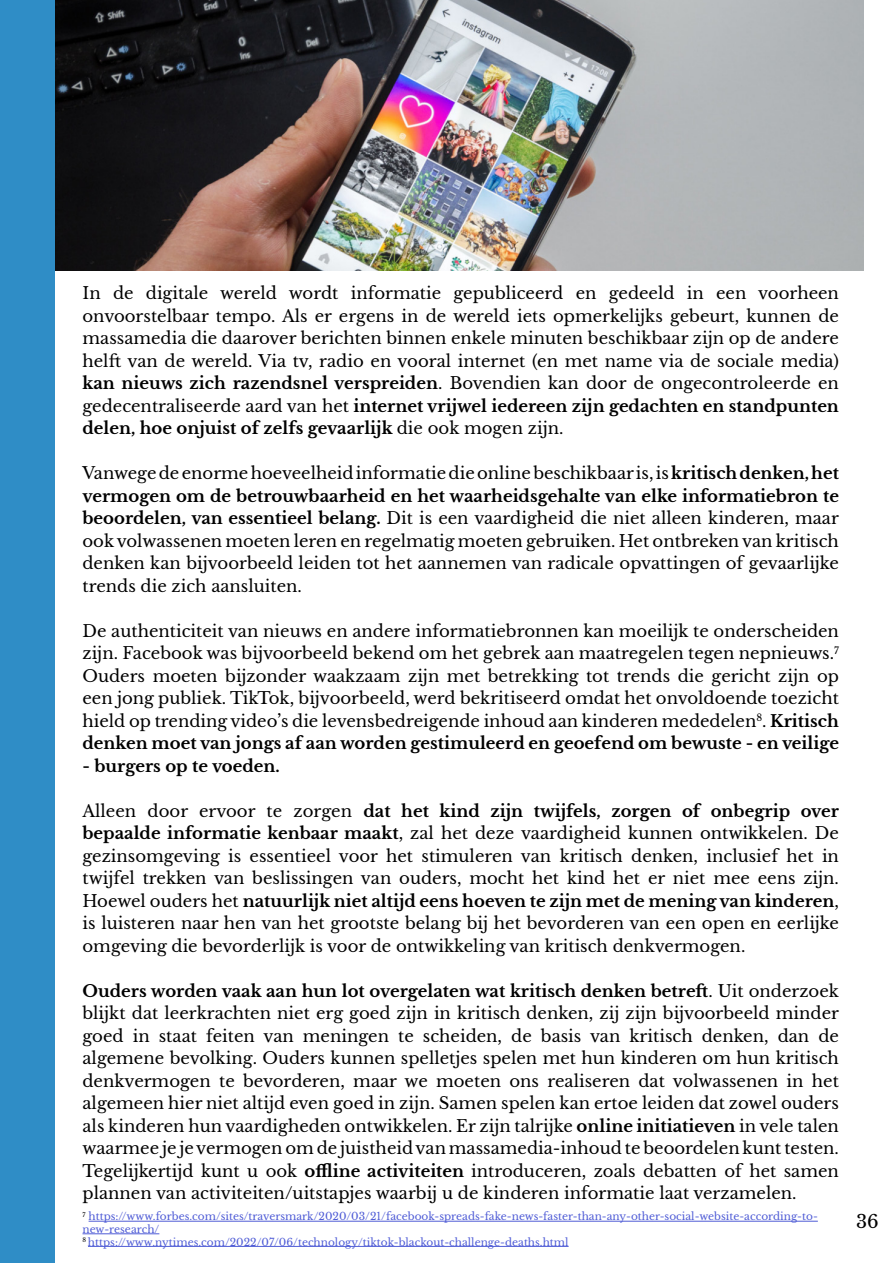
<style>
.page{position:relative;width:893px;height:1263px;background:#fff}
.page>*{position:absolute;margin:0;border:0;box-sizing:border-box;transform-origin:0 0}
.t1{font:18px "Libre Baskerville";color:#000}
.t2{font:16.5px/22.5px "Libre Baskerville";color:#000;text-align:justify}
.t3{font:700 16.5px/22.5px "Libre Baskerville";color:#000}
.t4{font:10.5px/12.6px "Libre Baskerville";color:#4f5cd6}
.s1{font-weight:700}
.s2{font-weight:400}
</style>
<div class="page">
<img style="left:54px;top:0;width:809px;height:270px">
<div style="left:0;top:0;width:54px;height:1263px;background:#2f8dc6"></div>
<hr style="left:89px;top:1221px;width:729px;height:1px;background:#4f5cd6">
<hr style="left:82px;top:1233px;width:77px;height:1px;background:#4f5cd6">
<hr style="left:88px;top:1246px;width:481px;height:1px;background:#4f5cd6">
<p class="t2" style="left:82px;top:282px;width:758px">In de digitale wereld wordt informatie gepubliceerd en gedeeld in een voorheen onvoorstelbaar tempo. Als er ergens in de wereld iets opmerkelijks gebeurt, kunnen de massamedia die daarover berichten binnen enkele minuten beschikbaar zijn op de andere helft van de wereld. Via tv, radio en vooral internet (en met name via de sociale media) <span class="s1">kan nieuws zich razendsnel verspreiden</span>. Bovendien kan door de ongecontroleerde en gedecentraliseerde aard van het <span class="s1">internet vrijwel iedereen zijn gedachten en standpunten delen, hoe onjuist of zelfs gevaarlijk</span> die ook mogen zijn.</p>
<p class="t3" style="left:82px;top:462px;width:758px"><span class="s2">Vanwege de enorme hoeveelheid informatie die online beschikbaar is, is</span> kritisch denken, het vermogen om de betrouwbaarheid en het waarheidsgehalte van elke informatiebron te</p>
<p class="t2" style="left:82px;top:507px;width:758px"><span class="s1">beoordelen, van essentieel belang.</span> Dit is een vaardigheid die niet alleen kinderen, maar ook volwassenen moeten leren en regelmatig moeten gebruiken. Het ontbreken van kritisch denken kan bijvoorbeeld leiden tot het aannemen van radicale opvattingen of gevaarlijke trends die zich aansluiten.</p>
<p class="t2" style="left:82px;top:620px;width:758px">De authenticiteit van nieuws en andere informatiebronnen kan moeilijk te onderscheiden zijn. Facebook was bijvoorbeeld bekend om het gebrek aan maatregelen tegen nepnieuws.<sup>7<br></sup>Ouders moeten bijzonder waakzaam zijn met betrekking tot trends die gericht zijn op een jong publiek. TikTok, bijvoorbeeld, werd bekritiseerd omdat het onvoldoende toezicht hield op trending video’s die levensbedreigende inhoud aan kinderen mededelen<sup>8</sup>. <span class="s1">Kritisch denken moet van jongs af aan worden gestimuleerd en geoefend om bewuste - en veilige</span></p>
<p class="t3" style="left:82px;top:755px;width:199px">- burgers op te voeden.</p>
<p class="t2" style="left:82px;top:800px;width:758px">Alleen door ervoor te zorgen <span class="s1">dat het kind zijn twijfels, zorgen of onbegrip over bepaalde informatie kenbaar maakt</span>, zal het deze vaardigheid kunnen ontwikkelen. De gezinsomgeving is essentieel voor het stimuleren van kritisch denken, inclusief het in twijfel trekken van beslissingen van ouders, mocht het kind het er niet mee eens zijn.<br>Hoewel ouders het <span class="s1">natuurlijk niet altijd eens hoeven te zijn met de mening van kinderen</span>, is luisteren naar hen van het grootste belang bij het bevorderen van een open en eerlijke omgeving die bevorderlijk is voor de ontwikkeling van kritisch denkvermogen.</p>
<p class="t2" style="left:82px;top:980px;width:758px"><span class="s1">Ouders worden vaak aan hun lot overgelaten wat kritisch denken betreft</span>. Uit onderzoek blijkt dat leerkrachten niet erg goed zijn in kritisch denken, zij zijn bijvoorbeeld minder goed in staat feiten van meningen te scheiden, de basis van kritisch denken, dan de algemene bevolking. Ouders kunnen spelletjes spelen met hun kinderen om hun kritisch denkvermogen te bevorderen, maar we moeten ons realiseren dat volwassenen in het algemeen hier niet altijd even goed in zijn. Samen spelen kan ertoe leiden dat zowel ouders als kinderen hun vaardigheden ontwikkelen. Er zijn talrijke <span class="s1">online initiatieven</span> in vele talen waarmee je je vermogen om de juistheid van massamedia-inhoud te beoordelen kunt testen.<br>Tegelijkertijd kunt u ook <span class="s1">offline activiteiten</span> introduceren, zoals debatten of het samen plannen van activiteiten/uitstapjes waarbij u de kinderen informatie laat verzamelen.</p>
<p class="t4" style="left:82px;top:1210px;width:737px"><sup>7</sup> https://www.forbes.com/sites/traversmark/2020/03/21/facebook-spreads-fake-news-faster-than-any-other-social-website-according-to&shy;new-research/</p>
<p class="t4" style="left:82px;top:1235px;width:488px"><sup>8</sup> https://www.nytimes.com/2022/07/06/technology/tiktok-blackout-challenge-deaths.html</p>
<p class="t1" style="left:856px;top:1210px;width:24px">36</p>
</div>
